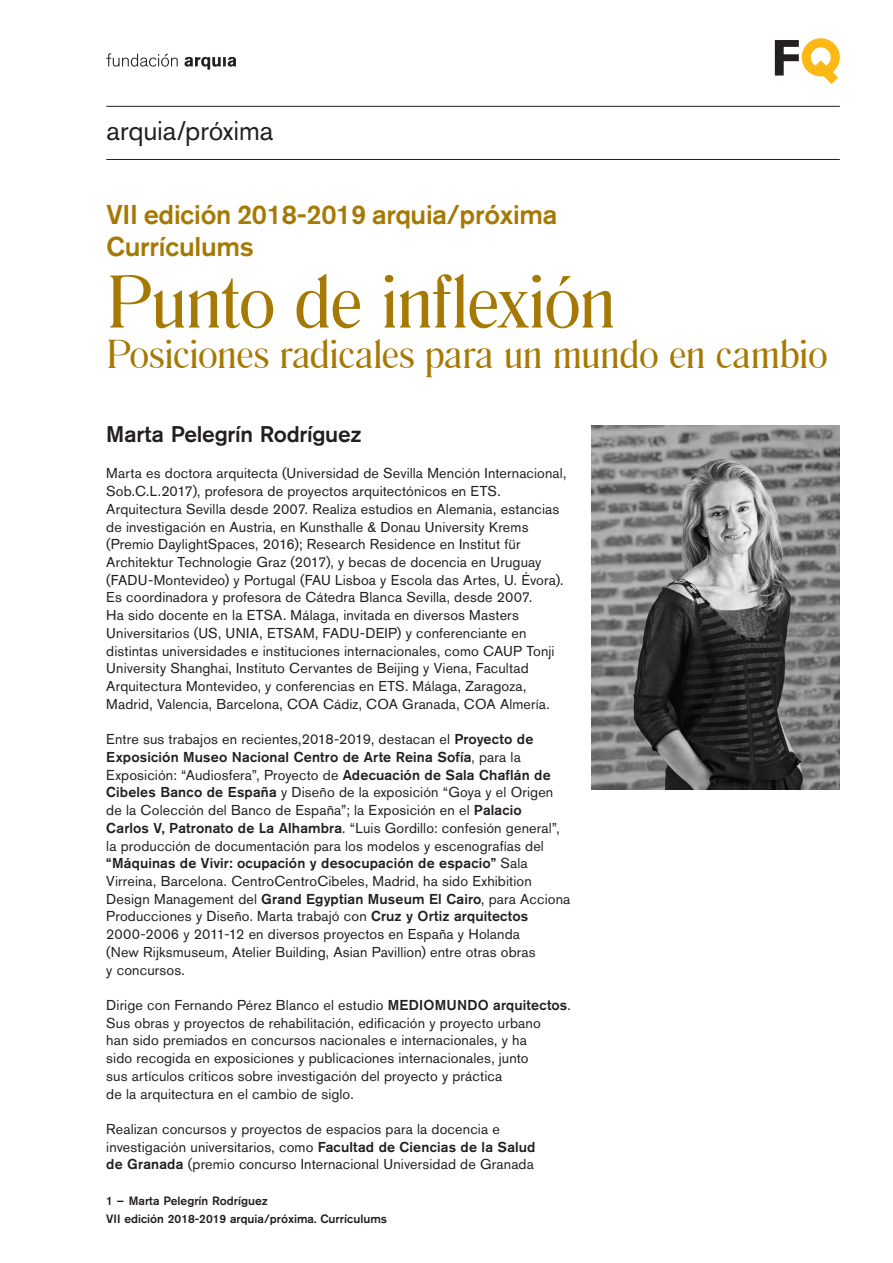
<style>
.page{position:relative;width:893px;height:1263px;background:#fff}
.page>*{position:absolute;margin:0;border:0;box-sizing:border-box;transform-origin:0 0}
.t1{font:78px "Romana Becker";letter-spacing:-.02em;color:#a57903}
.t2{font:42px "Romana Becker";letter-spacing:-.015em;color:#a57903}
.t3{font:500 27px/31.5px "Akzidenz Grotesk Pro";letter-spacing:-.01em;color:#a57903}
.t4{font:27px "Akzidenz Grotesk Pro";letter-spacing:-.005em;color:#231f20}
.t5{font:500 22.5px "Akzidenz Grotesk Pro";letter-spacing:-.01em;color:#231f20}
.t6{font:14.25px/17.7px "Akzidenz Grotesk Pro";letter-spacing:.01em;color:#231f20}
.t7{font:500 12px/17.7px "Akzidenz Grotesk Pro";color:#231f20}
.s1{font-weight:500}
</style>
<div class="page">
<svg style="left:775px;top:38px;width:65px;height:46px"></svg>
<svg style="left:106px;top:53px;width:72px;height:14px"></svg>
<svg style="left:184px;top:57px;width:52px;height:13px"></svg>
<hr style="left:106px;top:159px;width:734px;height:1px;background:#231f20">
<hr style="left:106px;top:106px;width:734px;height:1px;background:#231f20">
<img style="left:591px;top:425px;width:249px;height:364px">
<h3 class="t4" style="left:107px;top:113px;width:168px">arquia/próxima</h3>
<p class="t3" style="left:107px;top:198px;width:452px">VII edición 2018-2019 arquia/próxima<br>Currículums</p>
<p class="t1" style="left:107px;top:261px;width:511px">Punto de inflexión</p>
<p class="t2" style="left:107px;top:332px;width:723px">Posiciones radicales para un mundo en cambio</p>
<p class="t5" style="left:106px;top:420px;width:257px">Marta Pelegrín Rodríguez</p>
<p class="t6" style="left:106px;top:464px;width:461px">Marta es doctora arquitecta (Universidad de Sevilla Mención Internacional, Sob.C.L.2017), profesora de proyectos arquitectónicos en ETS.<br>Arquitectura Sevilla desde 2007. Realiza estudios en Alemania, estancias de investigación en Austria, en Kunsthalle &amp; Donau University Krems (Premio DaylightSpaces, 2016); Research Residence en Institut für Architektur Technologie Graz (2017), y becas de docencia en Uruguay (FADU‑Montevideo) y Portugal (FAU Lisboa y Escola das Artes, U. Évora).<br>Es coordinadora y profesora de Cátedra Blanca Sevilla, desde 2007.<br>Ha sido docente en la ETSA. Málaga, invitada en diversos Masters Universitarios (US, UNIA, ETSAM, FADU-DEIP) y conferenciante en distintas universidades e instituciones internacionales, como CAUP Tonji University Shanghai, Instituto Cervantes de Beijing y Viena, Facultad Arquitectura Montevideo, y conferencias en ETS. Málaga, Zaragoza, Madrid, Valencia, Barcelona, COA Cádiz, COA Granada, COA Almería.</p>
<p class="t6" style="left:106px;top:730px;width:466px">Entre sus trabajos en recientes,2018-2019, destacan el <span class="s1">Proyecto de Exposición Museo Nacional Centro de Arte Reina Sofía</span>, para la Exposición: “Audiosfera”, Proyecto de <span class="s1">Adecuación de Sala Chaflán de Cibeles Banco de España</span> y Diseño de la exposición “Goya y el Origen de la Colección del Banco de España”; la Exposición en el <span class="s1">Palacio<br>Carlos V, Patronato de La Alhambra</span>. “Luis Gordillo: confesión general”, la producción de documentación para los modelos y escenografías del <span class="s1">“Máquinas de Vivir: ocupación y desocupación de espacio”</span> Sala Virreina, Barcelona. CentroCentroCibeles, Madrid, ha sido Exhibition Design Management del <span class="s1">Grand Egyptian Museum El Cairo</span>, para Acciona Producciones y Diseño. Marta trabajó con <span class="s1">Cruz y Ortiz arquitectos </span>2000-2006 y 2011-12 en diversos proyectos en España y Holanda<br>(New Rijksmuseum, Atelier Building, Asian Pavillion) entre otras obras<br>y concursos.</p>
<p class="t6" style="left:106px;top:996px;width:466px">Dirige con Fernando Pérez Blanco el estudio <span class="s1">MEDIOMUNDO arquitectos</span>.<br>Sus obras y proyectos de rehabilitación, edificación y proyecto urbano<br>han sido premiados en concursos nacionales e internacionales, y ha<br>sido recogida en exposiciones y publicaciones internacionales, junto<br>sus artículos críticos sobre investigación del proyecto y práctica<br>de la arquitectura en el cambio de siglo.</p>
<p class="t6" style="left:106px;top:1120px;width:431px">Realizan concursos y proyectos de espacios para la docencia e investigación universitarios, como <span class="s1">Facultad de Ciencias de la Salud de Granada</span> (premio concurso Internacional Universidad de Granada</p>
<p class="t7" style="left:106px;top:1191px;width:282px">1 – Marta Pelegrín Rodríguez<br>VII edición 2018-2019 arquia/próxima. Currículums</p>
</div>
